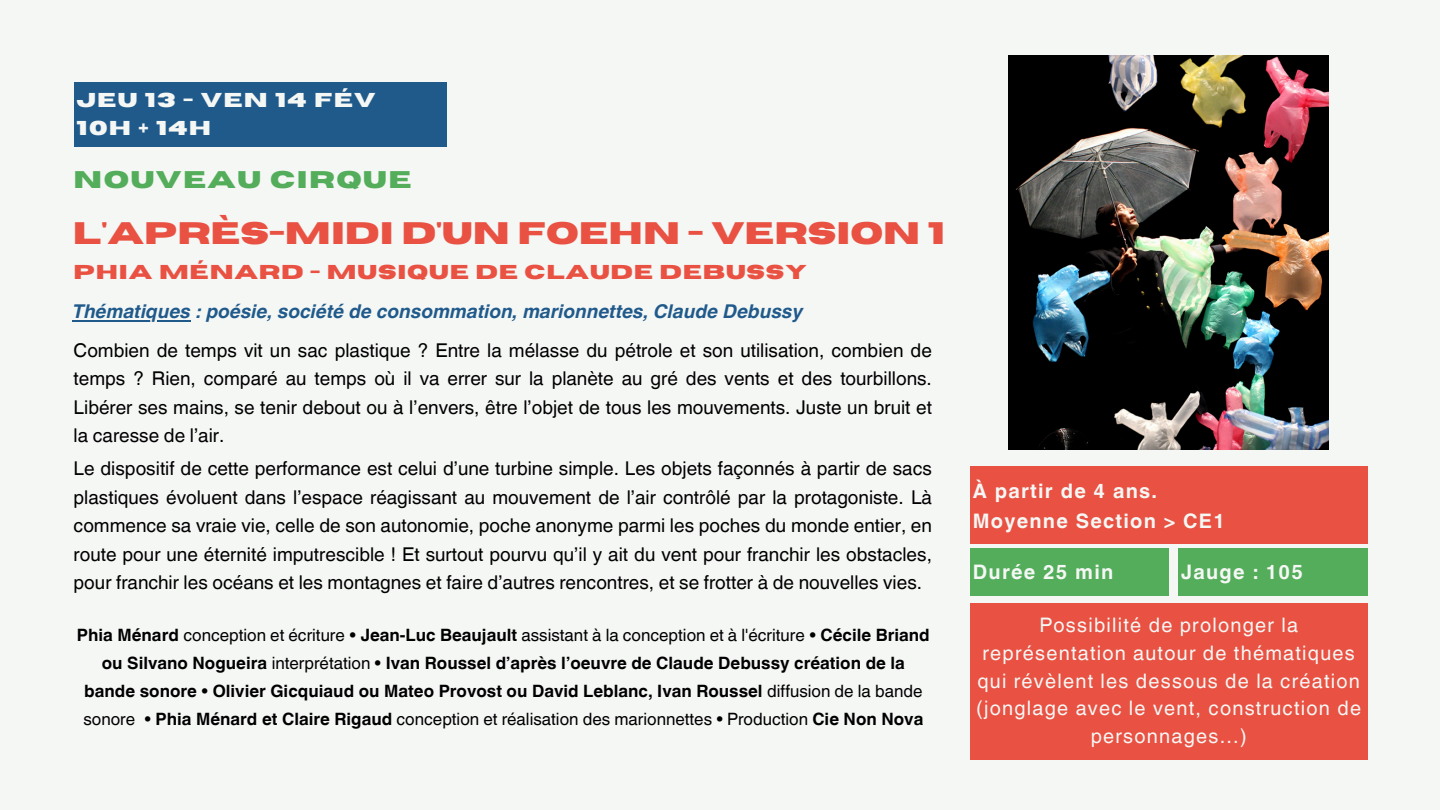
<style>
.page{position:relative;width:1440px;height:810px;background:#f5f7f5}
.page>*{position:absolute;margin:0;border:0;box-sizing:border-box;transform-origin:0 0}
.t1{font:700 31px "Horizon";color:#e95142}
.t2{font:700 24px "Horizon";letter-spacing:.065em;color:#53ad5a}
.t3{font:20px/27.8px "Helvetica World";letter-spacing:.06em;color:#f5f7f5;text-align:center}
.t4{font:700 20px/30px "Helvetica World";letter-spacing:.06em;color:#f5f7f5}
.t5{font:700 20px "Horizon";letter-spacing:.04em;color:#e95142}
.t6{font:700 20px/27.8px "Horizon";letter-spacing:.06em;color:#f5f7f5}
.t7{font:19px/28.5px "Helvetica World";color:#000;text-align:justify}
.t8{font:italic 700 19px "Helvetica World";color:#205a8b}
.t9{font:700 17px/27.8px "Helvetica World";color:#000;text-align:center}
.s1{font-weight:400}
</style>
<div class="page">
<div style="left:74px;top:83px;width:373px;height:64px;background:#205a8b"></div>
<img style="left:1009px;top:56px;width:320px;height:394px">
<hr style="left:72px;top:320px;width:119px;height:1px;background:#205a8b">
<div style="left:970px;top:548px;width:199px;height:48px;background:#53ad5a"></div>
<div style="left:970px;top:466px;width:398px;height:78px;background:#e95142"></div>
<div style="left:1178px;top:548px;width:190px;height:48px;background:#53ad5a"></div>
<div style="left:970px;top:603px;width:397px;height:157px;background:#e95142"></div>
<h3 class="t6" style="left:77px;top:87px;width:301px">JEU 13 - VEN 14 FÉV<br>10H + 14H</h3>
<h4 class="t2" style="left:74px;top:168px;width:339px">NOUVEAU CIRQUE</h4>
<h1 class="t1" style="left:73px;top:218px;width:874px">L'APRÈS-MIDI D'UN FOEHN - VERSION 1</h1>
<h4 class="t5" style="left:74px;top:262px;width:735px">PHIA MÉNARD - MUSIQUE DE CLAUDE DEBUSSY</h4>
<h5 class="t8" style="left:72px;top:296px;width:732px">Thématiques : poésie, société de consommation, marionnettes, Claude Debussy</h5>
<p class="t7" style="left:74px;top:336px;width:860px">Combien de temps vit un sac plastique ? Entre la mélasse du pétrole et son utilisation, combien de temps ? Rien, comparé au temps où il va errer sur la planète au gré des vents et des tourbillons.<br>Libérer ses mains, se tenir debout ou à l’envers, être l’objet de tous les mouvements. Juste un bruit et la caresse de l’air.</p>
<h4 class="t7" style="left:74px;top:454px;width:860px">Le dispositif de cette performance est celui d’une turbine simple. Les objets façonnés à partir de sacs plastiques évoluent dans l’espace réagissant au mouvement de l’air contrôlé par la protagoniste. Là commence sa vraie vie, celle de son autonomie, poche anonyme parmi les poches du monde entier, en route pour une éternité imputrescible ! Et surtout pourvu qu’il y ait du vent pour franchir les obstacles, pour franchir les océans et les montagnes et faire d’autres rencontres, et se frotter à de nouvelles vies.</h4>
<h5 class="t9" style="left:77px;top:620px;width:854px">Phia Ménard <span class="s1">conception et écriture</span> • Jean-Luc Beaujault <span class="s1">assistant à la conception et à l'écriture</span> • Cécile Briand ou Silvano Nogueira <span class="s1">interprétation</span> • Ivan Roussel d’après l’oeuvre de Claude Debussy création de la bande sonore • Olivier Gicquiaud ou Mateo Provost ou David Leblanc, Ivan Roussel <span class="s1">diffusion de la bande sonore</span> • Phia Ménard et Claire Rigaud <span class="s1">conception et réalisation des marionnettes • Production</span> Cie Non Nova</h5>
<h4 class="t4" style="left:973px;top:474px;width:254px">À partir de 4 ans.<br>Moyenne Section &gt; CE1</h4>
<p class="t4" style="left:1181px;top:555px;width:123px">Jauge : 105</p>
<h5 class="t3" style="left:976px;top:611px;width:386px">Possibilité de prolonger la représentation autour de thématiques qui révèlent les dessous de la création (jonglage avec le vent, construction de personnages...)</h5>
<h4 class="t4" style="left:973px;top:555px;width:142px">Durée 25 min</h4>
</div>
